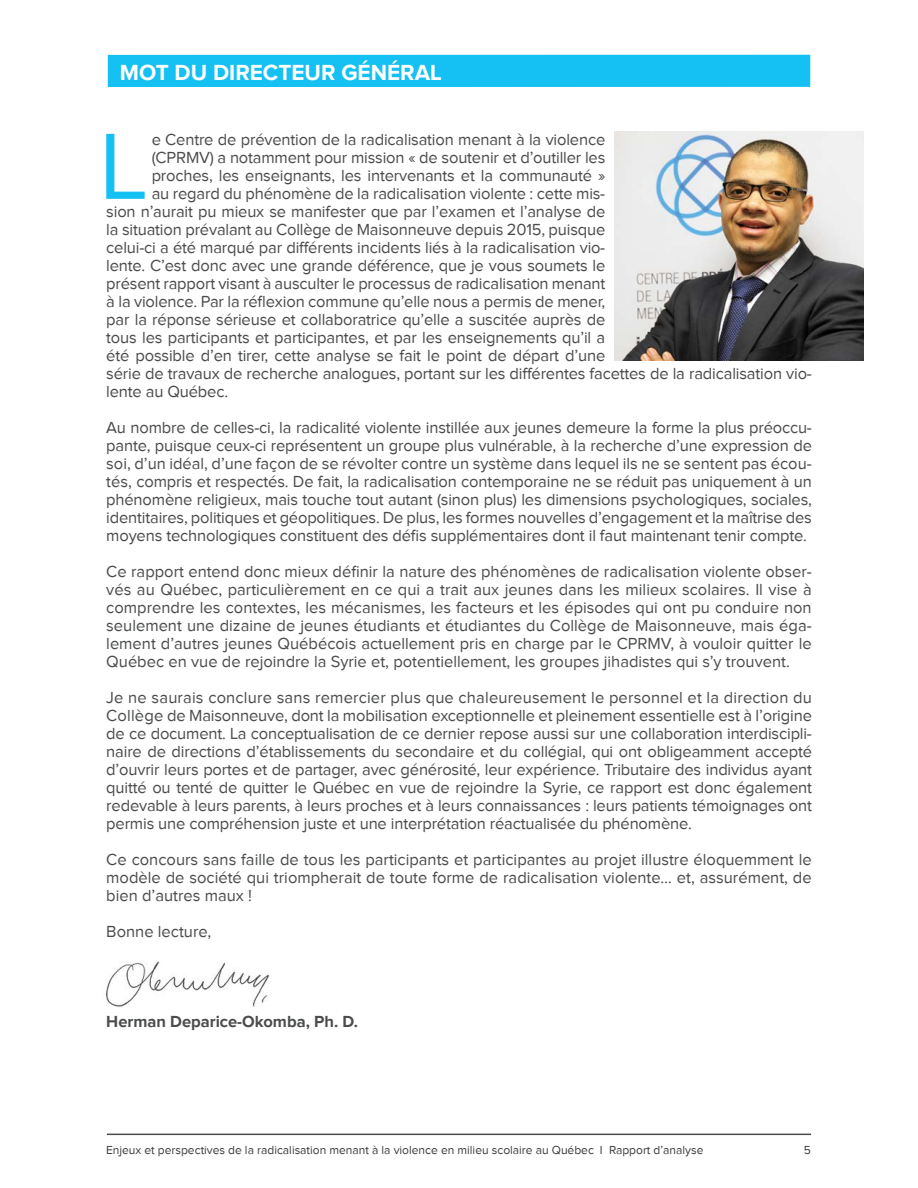
<style>
.page{position:relative;width:918px;height:1188px;background:#fff}
.page>*{position:absolute;margin:0;border:0;box-sizing:border-box;transform-origin:0 0}
.t1{font:97.5px "Proxima Nova";color:#15c0f2}
.t2{font:700 22.5px "Proxima Nova";color:#fff}
.t3{font:16.5px/18px "Proxima Nova";letter-spacing:-.01em;color:#4b4c4d;text-align:justify}
.t4{font:700 16.5px "Proxima Nova";color:#4b4c4d}
.t5{font:12px "Proxima Nova";color:#3e3e3f}
</style>
<div class="page">
<hr style="left:107px;top:1134px;width:704px;height:1px;background:#4b4c4d">
<div style="left:108px;top:55px;width:702px;height:32px;background:#15c0f2"></div>
<img style="left:615px;top:132px;width:249px;height:228px">
<img style="left:106px;top:961px;width:164px;height:46px">
<p class="t2" style="left:120px;top:59px;width:323px">MOT DU DIRECTEUR GÉNÉRAL</p>
<p class="t1" style="left:100px;top:112px;width:50px">L</p>
<p class="t3" style="left:152px;top:130px;width:455px">e Centre de prévention de la radicalisation menant à la violence</p>
<p class="t3" style="left:152px;top:148px;width:455px">(CPRMV) a notamment pour mission « de soutenir et d’outiller les</p>
<p class="t3" style="left:152px;top:166px;width:455px">proches, les enseignants, les intervenants et la communauté »</p>
<p class="t3" style="left:152px;top:184px;width:455px">au regard du phénomène de la radicalisation violente : cette mis-</p>
<p class="t3" style="left:106px;top:202px;width:501px">sion n’aurait pu mieux se manifester que par l’examen et l’analyse de</p>
<p class="t3" style="left:106px;top:220px;width:501px">la situation prévalant au Collège de Maisonneuve depuis 2015, puisque</p>
<p class="t3" style="left:106px;top:238px;width:500px">celui-ci a été marqué par différents incidents liés à la radicalisation vio-</p>
<p class="t3" style="left:106px;top:256px;width:501px">lente. C’est donc avec une grande déférence, que je vous soumets le</p>
<p class="t3" style="left:106px;top:274px;width:501px">présent rapport visant à ausculter le processus de radicalisation menant</p>
<p class="t3" style="left:106px;top:292px;width:501px">à la violence. Par la réflexion commune qu’elle nous a permis de mener,</p>
<p class="t3" style="left:106px;top:310px;width:501px">par la réponse sérieuse et collaboratrice qu’elle a suscitée auprès de</p>
<p class="t3" style="left:106px;top:328px;width:501px">tous les participants et participantes, et par les enseignements qu’il a</p>
<p class="t3" style="left:106px;top:346px;width:501px">été possible d’en tirer, cette analyse se fait le point de départ d’une</p>
<p class="t3" style="left:106px;top:364px;width:707px">série de travaux de recherche analogues, portant sur les différentes facettes de la radicalisation vio-</p>
<p class="t3" style="left:106px;top:382px;width:123px">lente au Québec.</p>
<p class="t3" style="left:106px;top:418px;width:707px">Au nombre de celles-ci, la radicalité violente instillée aux jeunes demeure la forme la plus préoccu&shy;pante, puisque ceux-ci représentent un groupe plus vulnérable, à la recherche d’une expression de soi, d’un idéal, d’une façon de se révolter contre un système dans lequel ils ne se sentent pas écou&shy;tés, compris et respectés. De fait, la radicalisation contemporaine ne se réduit pas uniquement à un phénomène religieux, mais touche tout autant (sinon plus) les dimensions psychologiques, sociales, identitaires, politiques et géopolitiques. De plus, les formes nouvelles d’engagement et la maîtrise des moyens technologiques constituent des défis supplémentaires dont il faut maintenant tenir compte.</p>
<p class="t3" style="left:106px;top:562px;width:707px">Ce rapport entend donc mieux définir la nature des phénomènes de radicalisation violente obser&shy;vés au Québec, particulièrement en ce qui a trait aux jeunes dans les milieux scolaires. Il vise à comprendre les contextes, les mécanismes, les facteurs et les épisodes qui ont pu conduire non seulement une dizaine de jeunes étudiants et étudiantes du Collège de Maisonneuve, mais éga&shy;lement d’autres jeunes Québécois actuellement pris en charge par le CPRMV, à vouloir quitter le Québec en vue de rejoindre la Syrie et, potentiellement, les groupes jihadistes qui s’y trouvent.</p>
<p class="t3" style="left:106px;top:688px;width:707px">Je ne saurais conclure sans remercier plus que chaleureusement le personnel et la direction du Collège de Maisonneuve, dont la mobilisation exceptionnelle et pleinement essentielle est à l’origine de ce document. La conceptualisation de ce dernier repose aussi sur une collaboration interdiscipli&shy;naire de directions d’établissements du secondaire et du collégial, qui ont obligeamment accepté d’ouvrir leurs portes et de partager, avec générosité, leur expérience. Tributaire des individus ayant quitté ou tenté de quitter le Québec en vue de rejoindre la Syrie, ce rapport est donc également redevable à leurs parents, à leurs proches et à leurs connaissances : leurs patients témoignages ont permis une compréhension juste et une interprétation réactualisée du phénomène.</p>
<p class="t3" style="left:106px;top:850px;width:707px">Ce concours sans faille de tous les participants et participantes au projet illustre éloquemment le modèle de société qui triompherait de toute forme de radicalisation violente… et, assurément, de bien d’autres maux !</p>
<p class="t3" style="left:106px;top:922px;width:107px">Bonne lecture,</p>
<p class="t4" style="left:106px;top:1012px;width:253px">Herman Deparice-Okomba, Ph. D.</p>
<p class="t5" style="left:106px;top:1143px;width:599px">Enjeux et perspectives de la radicalisation menant à la violence en milieu scolaire au Québec I Rapport d’analyse</p>
<p class="t5" style="left:804px;top:1143px;width:9px">5</p>
</div>
